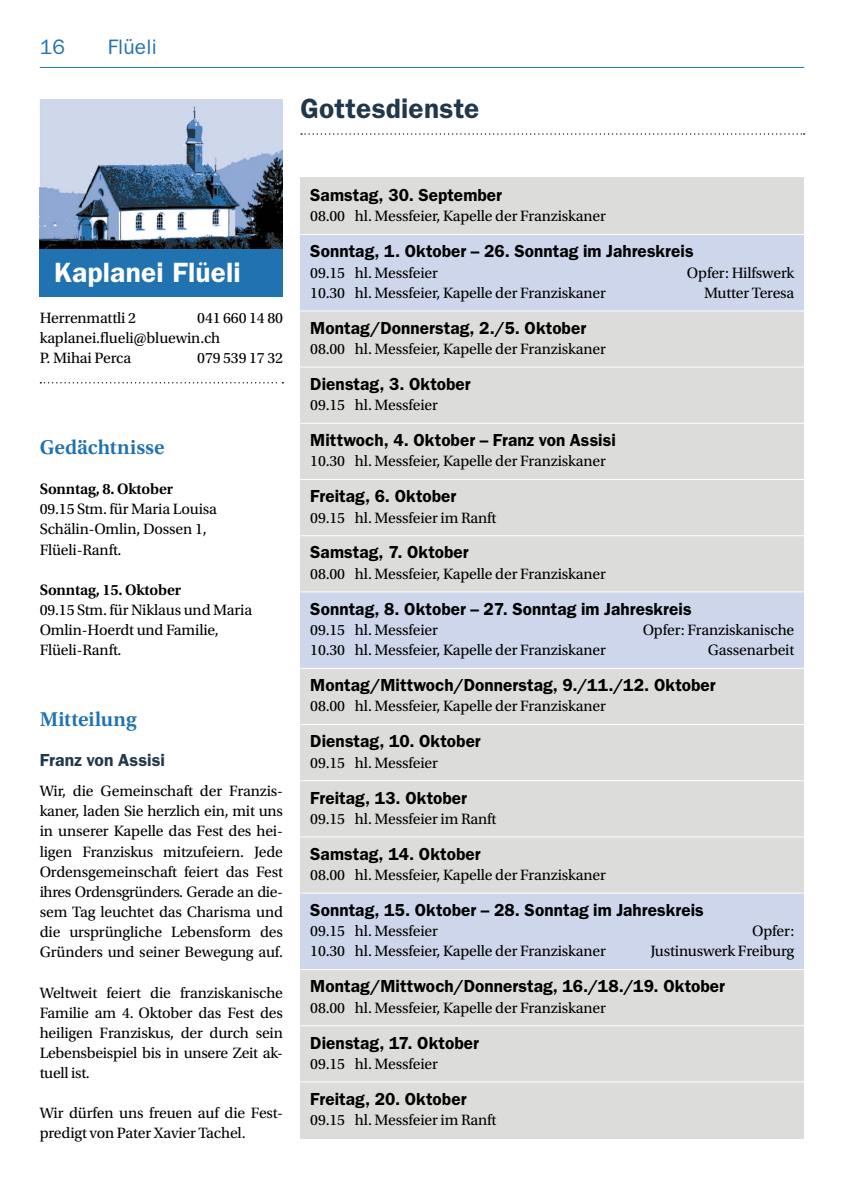
<style>
.page{position:relative;width:844px;height:1191px;background:#fff}
.page>*{position:absolute;margin:0;border:0;box-sizing:border-box;transform-origin:0 0}
.t1{font:600 28px "ITC Franklin Gothic Std";letter-spacing:.005em;color:#fff}
.t2{font:600 28px "ITC Franklin Gothic Std";letter-spacing:.01em;color:#21384b}
.t3{font:600 21px "Utopia Std";color:#2172b0}
.t4{font:21px "ITC Franklin Gothic Std";letter-spacing:.01em;color:#2172b0}
.t5{font:600 17.5px "ITC Franklin Gothic Std";letter-spacing:.005em;color:#000}
.t6{font:600 17.5px "ITC Franklin Gothic Std";letter-spacing:.005em;color:#21384b}
.t7{font:15.75px/20.1px "Utopia Std";letter-spacing:-.01em;color:#000}
.t8{font:600 15.75px "Utopia Std";letter-spacing:-.01em;color:#000}
</style>
<div class="page">
<hr style="left:40px;top:67px;width:764px;height:1px;background:#2172b0">
<img style="left:40px;top:99px;width:243px;height:150px">
<div style="left:40px;top:249px;width:243px;height:47px;background:#2172b0"></div>
<svg style="left:40px;top:382px;width:243px;height:1px"></svg>
<svg style="left:301px;top:133px;width:503px;height:2px"></svg>
<div style="left:300px;top:177px;width:504px;height:961px;background:#dcdcdb"></div>
<div style="left:300px;top:234px;width:504px;height:77px;background:#cdd6eb"></div>
<div style="left:300px;top:592px;width:504px;height:76px;background:#cdd6eb"></div>
<div style="left:300px;top:893px;width:504px;height:76px;background:#cdd6eb"></div>
<hr style="left:300px;top:234px;width:504px;height:1px;background:#fff">
<hr style="left:300px;top:310px;width:504px;height:1px;background:#fff">
<hr style="left:300px;top:367px;width:504px;height:1px;background:#fff">
<hr style="left:300px;top:423px;width:504px;height:1px;background:#fff">
<hr style="left:300px;top:479px;width:504px;height:1px;background:#fff">
<hr style="left:300px;top:535px;width:504px;height:1px;background:#fff">
<hr style="left:300px;top:591px;width:504px;height:1px;background:#fff">
<hr style="left:300px;top:668px;width:504px;height:1px;background:#fff">
<hr style="left:300px;top:724px;width:504px;height:1px;background:#fff">
<hr style="left:300px;top:780px;width:504px;height:1px;background:#fff">
<hr style="left:300px;top:836px;width:504px;height:1px;background:#fff">
<hr style="left:300px;top:892px;width:504px;height:1px;background:#fff">
<hr style="left:300px;top:969px;width:504px;height:1px;background:#fff">
<hr style="left:300px;top:1025px;width:504px;height:1px;background:#fff">
<hr style="left:300px;top:1081px;width:504px;height:1px;background:#fff">
<h2 class="t4" style="left:40px;top:35px;width:27px">16</h2>
<h2 class="t4" style="left:108px;top:35px;width:50px">Flüeli</h2>
<h1 class="t2" style="left:300px;top:92px;width:180px">Gottesdienste</h1>
<h1 class="t1" style="left:54px;top:256px;width:188px">Kaplanei Flüeli</h1>
<p class="t7" style="left:40px;top:308px;width:98px">Herrenmattli 2</p>
<p class="t7" style="left:40px;top:308px;width:245px;text-indent:157px">041 660 14 80 kaplanei.flueli@bluewin.ch<br>P. Mihai Perca</p>
<p class="t7" style="left:197px;top:348px;width:87px">079 539 17 32</p>
<h2 class="t3" style="left:40px;top:435px;width:126px">Gedächtnisse</h2>
<p class="t8" style="left:40px;top:480px;width:135px">Sonntag, 8. Oktober</p>
<p class="t7" style="left:40px;top:499px;width:179px">09.15 Stm. für Maria Louisa<br>Schälin-Omlin, Dossen 1,<br>Flüeli-Ranft.</p>
<p class="t8" style="left:40px;top:581px;width:143px">Sonntag, 15. Oktober</p>
<p class="t7" style="left:40px;top:600px;width:214px">09.15 Stm. für Niklaus und Maria<br>Omlin-Hoerdt und Familie,<br>Flüeli-Ranft.</p>
<h2 class="t3" style="left:40px;top:707px;width:98px">Mitteilung</h2>
<p class="t6" style="left:40px;top:749px;width:127px">Franz von Assisi</p>
<p class="t7" style="left:40px;top:781px;width:245px;text-align:justify">Wir, die Gemeinschaft der Franzis&shy;kaner, laden Sie herzlich ein, mit uns in unserer Kapelle das Fest des hei&shy;ligen Franziskus mitzufeiern. Jede Ordensgemeinschaft feiert das Fest ihres Ordensgründers. Gerade an die&shy;sem Tag leuchtet das Charisma und die ursprüngliche Lebensform des Gründers und seiner Bewegung auf.</p>
<p class="t7" style="left:40px;top:982px;width:245px;text-align:justify">Weltweit feiert die franziskanische Familie am 4. Oktober das Fest des heiligen Franziskus, der durch sein Lebensbeispiel bis in unsere Zeit ak&shy;tuell ist.</p>
<p class="t7" style="left:40px;top:1103px;width:245px">Wir dürfen uns freuen auf die Fest&shy;predigt von Pater Xavier Tachel.</p>
<p class="t5" style="left:310px;top:185px;width:193px">Samstag, 30. September</p>
<p class="t7" style="left:310px;top:206px;width:297px">08.00 hl. Messfeier, Kapelle der Franziskaner</p>
<p class="t5" style="left:310px;top:241px;width:385px">Sonntag, 1. Oktober – 26. Sonntag im Jahreskreis</p>
<p class="t7" style="left:310px;top:263px;width:129px">09.15 hl. Messfeier</p>
<p class="t7" style="left:686px;top:263px;width:109px">Opfer: Hilfswerk</p>
<p class="t7" style="left:310px;top:283px;width:297px">10.30 hl. Messfeier, Kapelle der Franziskaner</p>
<p class="t7" style="left:703px;top:283px;width:92px">Mutter Teresa</p>
<p class="t5" style="left:310px;top:317px;width:277px">Montag/Donnerstag, 2./5. Oktober</p>
<p class="t7" style="left:310px;top:339px;width:297px">08.00 hl. Messfeier, Kapelle der Franziskaner</p>
<p class="t5" style="left:310px;top:373px;width:162px">Dienstag, 3. Oktober</p>
<p class="t7" style="left:310px;top:395px;width:129px">09.15 hl. Messfeier</p>
<p class="t5" style="left:310px;top:430px;width:307px">Mittwoch, 4. Oktober – Franz von Assisi</p>
<p class="t7" style="left:310px;top:451px;width:297px">10.30 hl. Messfeier, Kapelle der Franziskaner</p>
<p class="t5" style="left:310px;top:486px;width:147px">Freitag, 6. Oktober</p>
<p class="t7" style="left:310px;top:507px;width:188px">09.15 hl. Messfeier im Ranft</p>
<p class="t5" style="left:310px;top:542px;width:160px">Samstag, 7. Oktober</p>
<p class="t7" style="left:310px;top:564px;width:297px">08.00 hl. Messfeier, Kapelle der Franziskaner</p>
<p class="t5" style="left:310px;top:598px;width:383px">Sonntag, 8. Oktober – 27. Sonntag im Jahreskreis</p>
<p class="t7" style="left:310px;top:620px;width:129px">09.15 hl. Messfeier</p>
<p class="t7" style="left:642px;top:620px;width:153px">Opfer: Franziskanische</p>
<p class="t7" style="left:310px;top:640px;width:297px">10.30 hl. Messfeier, Kapelle der Franziskaner</p>
<p class="t7" style="left:707px;top:640px;width:88px">Gassenarbeit</p>
<p class="t5" style="left:310px;top:675px;width:407px">Montag/Mittwoch/Donnerstag, 9./11./12. Oktober</p>
<p class="t7" style="left:310px;top:696px;width:297px">08.00 hl. Messfeier, Kapelle der Franziskaner</p>
<p class="t5" style="left:310px;top:731px;width:172px">Dienstag, 10. Oktober</p>
<p class="t7" style="left:310px;top:752px;width:129px">09.15 hl. Messfeier</p>
<p class="t5" style="left:310px;top:787px;width:158px">Freitag, 13. Oktober</p>
<p class="t7" style="left:310px;top:809px;width:188px">09.15 hl. Messfeier im Ranft</p>
<p class="t5" style="left:310px;top:843px;width:172px">Samstag, 14. Oktober</p>
<p class="t7" style="left:310px;top:865px;width:297px">08.00 hl. Messfeier, Kapelle der Franziskaner</p>
<p class="t5" style="left:310px;top:899px;width:395px">Sonntag, 15. Oktober – 28. Sonntag im Jahreskreis</p>
<p class="t7" style="left:310px;top:921px;width:129px">09.15 hl. Messfeier</p>
<p class="t7" style="left:752px;top:921px;width:44px">Opfer:</p>
<p class="t7" style="left:310px;top:941px;width:297px">10.30 hl. Messfeier, Kapelle der Franziskaner</p>
<p class="t7" style="left:650px;top:941px;width:145px">Justinuswerk Freiburg</p>
<p class="t5" style="left:310px;top:976px;width:416px">Montag/Mittwoch/Donnerstag, 16./18./19. Oktober</p>
<p class="t7" style="left:310px;top:997px;width:297px">08.00 hl. Messfeier, Kapelle der Franziskaner</p>
<p class="t5" style="left:310px;top:1032px;width:170px">Dienstag, 17. Oktober</p>
<p class="t7" style="left:310px;top:1054px;width:129px">09.15 hl. Messfeier</p>
<p class="t5" style="left:310px;top:1088px;width:158px">Freitag, 20. Oktober</p>
<p class="t7" style="left:310px;top:1110px;width:188px">09.15 hl. Messfeier im Ranft</p>
</div>
